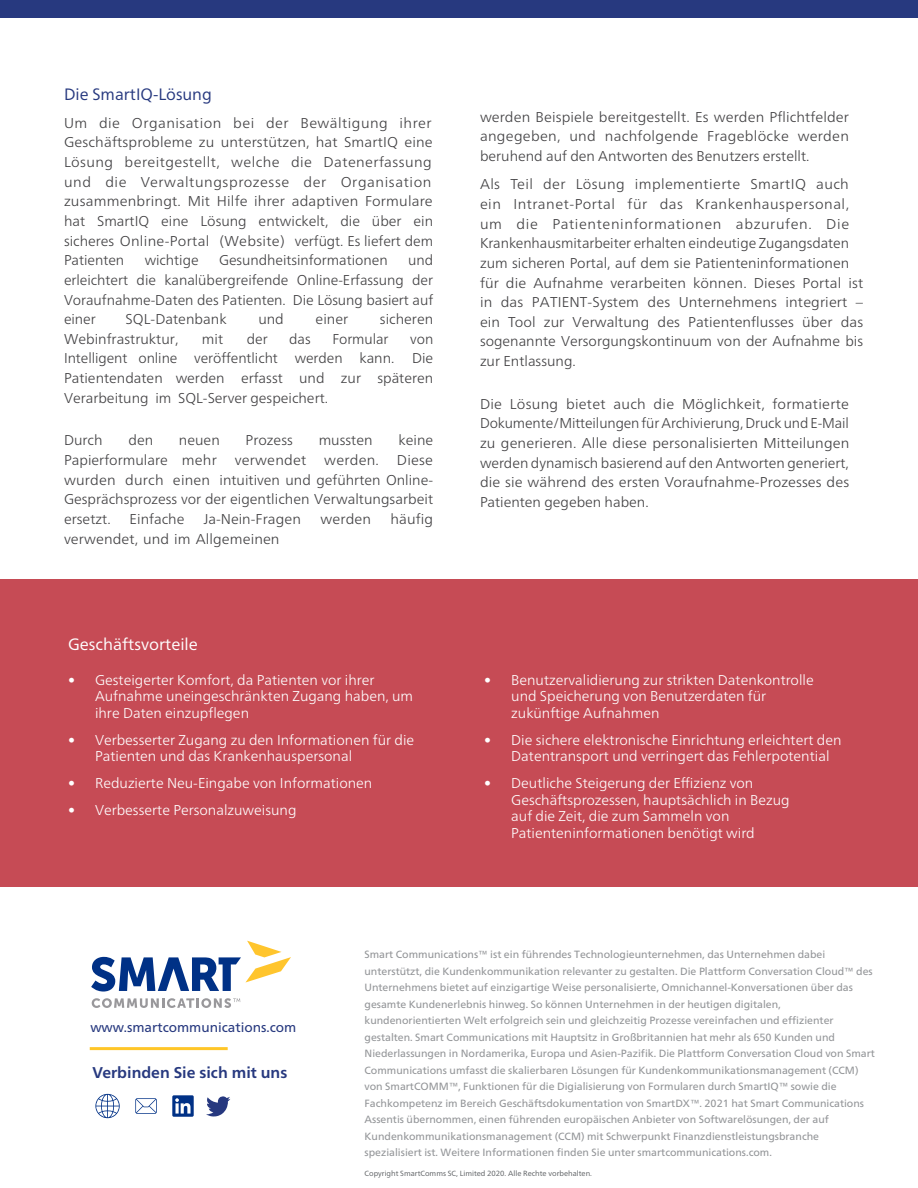
<style>
.page{position:relative;width:918px;height:1188px;background:#fff}
.page>*{position:absolute;margin:0;border:0;box-sizing:border-box;transform-origin:0 0}
.body{font:16.5px "Frutiger Neue LT Pro";color:#27397f}
.body-2{font:16.5px "Frutiger Neue LT Pro";color:#fff}
.t1{font:700 15.6px "Frutiger Neue LT Pro";color:#27397f}
.body-3{font:300 14.25px/19.6px "Frutiger Neue LT Pro";color:#414042;text-align:justify}
.t2{font:300 14.25px/16.5px "Frutiger Neue LT Pro";color:#fff}
.t3{font:13.5px "Frutiger Neue LT Pro";color:#27397f}
.t4{font:10.5px/16.5px "Frutiger Neue LT Pro";color:#939598}
.t5{font:7.5px "Frutiger Neue LT Pro";color:#5b5e61}
</style>
<div class="page">
<div style="left:0;top:579px;width:918px;height:307px;background:#c64b55"></div>
<div style="left:0;top:0;width:918px;height:18px;background:#27397f"></div>
<svg style="left:92px;top:998px;width:148px;height:10px"></svg>
<svg style="left:91px;top:941px;width:200px;height:51px"></svg>
<svg style="left:95px;top:1094px;width:25px;height:24px"></svg>
<svg style="left:135px;top:1098px;width:22px;height:16px"></svg>
<svg style="left:172px;top:1095px;width:22px;height:22px"></svg>
<svg style="left:206px;top:1096px;width:24px;height:21px"></svg>
<hr style="left:90px;top:1047px;width:138px;height:3px;background:#ffc628">
<p class="body" style="left:64px;top:84px;width:149px">Die SmartIQ-Lösung</p>
<p class="body-3" style="left:64px;top:113px;width:371px">Um die Organisation bei der Bewältigung ihrer Geschäftsprobleme zu unterstützen, hat SmartIQ eine Lösung bereitgestellt, welche die Datenerfassung und die Verwaltungsprozesse der Organisation zusammenbringt. Mit Hilfe ihrer adaptiven Formulare hat SmartIQ eine Lösung entwickelt, die über ein sicheres Online-Portal (Website) verfügt. Es liefert dem Patienten</p>
<p class="body-3" style="left:145px;top:250px;width:55px">wichtige</p>
<p class="body-3" style="left:219px;top:250px;width:170px">Gesundheitsinformationen</p>
<p class="body-3" style="left:64px;top:250px;width:371px;text-indent:344px">und erleichtert die kanalübergreifende Online-Erfassung der Voraufnahme-Daten des Patienten. Die Lösung basiert auf einer</p>
<p class="body-3" style="left:126px;top:309px;width:103px">SQL-Datenbank</p>
<p class="body-3" style="left:258px;top:309px;width:27px">und</p>
<p class="body-3" style="left:316px;top:309px;width:34px">einer</p>
<p class="body-3" style="left:380px;top:309px;width:55px">sicheren</p>
<p class="body-3" style="left:64px;top:329px;width:116px">Webinfrastruktur,</p>
<p class="body-3" style="left:202px;top:329px;width:23px">mit</p>
<p class="body-3" style="left:247px;top:329px;width:22px">der</p>
<p class="body-3" style="left:289px;top:329px;width:23px">das</p>
<p class="body-3" style="left:332px;top:329px;width:58px">Formular</p>
<p class="body-3" style="left:64px;top:329px;width:371px;text-indent:346px">von Intelligent online veröffentlicht werden kann. Die Patientendaten werden erfasst und zur späteren Verarbeitung im SQL-Server gespeichert.</p>
<p class="body-3" style="left:64px;top:431px;width:40px">Durch</p>
<p class="body-3" style="left:128px;top:431px;width:26px">den</p>
<p class="body-3" style="left:179px;top:431px;width:42px">neuen</p>
<p class="body-3" style="left:246px;top:431px;width:49px">Prozess</p>
<p class="body-3" style="left:319px;top:431px;width:55px">mussten</p>
<p class="body-3" style="left:398px;top:431px;width:36px">keine</p>
<p class="body-3" style="left:64px;top:450px;width:154px">Papierformulare mehr</p>
<p class="body-3" style="left:235px;top:450px;width:73px">verwendet</p>
<p class="body-3" style="left:324px;top:450px;width:56px">werden.</p>
<p class="body-3" style="left:64px;top:450px;width:371px;text-indent:333px">Diese wurden durch einen intuitiven und geführten Online-Gesprächsprozess vor der eigentlichen Verwaltungsarbeit ersetzt.</p>
<p class="body-3" style="left:130px;top:509px;width:56px">Einfache</p>
<p class="body-3" style="left:203px;top:509px;width:99px">Ja-Nein-Fragen</p>
<p class="body-3" style="left:321px;top:509px;width:52px">werden</p>
<p class="body-3" style="left:391px;top:509px;width:44px">häufig</p>
<p class="body-3" style="left:64px;top:529px;width:217px">verwendet, und im Allgemeinen</p>
<p class="body-2" style="left:68px;top:634px;width:131px">Geschäftsvorteile</p>
<p class="t2" style="left:95px;top:671px;width:320px;text-indent:-27px">• Gesteigerter Komfort, da Patienten vor ihrer<br>Aufnahme uneingeschränkten Zugang haben, um ihre Daten einzupflegen</p>
<p class="t2" style="left:95px;top:731px;width:321px;text-indent:-27px">• Verbesserter Zugang zu den Informationen für die<br>Patienten und das Krankenhauspersonal</p>
<p class="t2" style="left:68px;top:775px;width:306px">• Reduzierte Neu-Eingabe von Informationen</p>
<p class="t2" style="left:68px;top:802px;width:230px">• Verbesserte Personalzuweisung</p>
<p class="body-3" style="left:480px;top:107px;width:371px">werden Beispiele bereitgestellt. Es werden Pflichtfelder angegeben, und nachfolgende Frageblöcke werden beruhend auf den Antworten des Benutzers erstellt.</p>
<p class="body-3" style="left:480px;top:174px;width:385px;text-align:left">Als Teil der Lösung implementierte SmartIQ auch ein Intranet-Portal für das Krankenhauspersonal, um die Patienteninformationen abzurufen. Die Krankenhausmitarbeiter erhalten eindeutige Zugangsdaten zum sicheren Portal, auf dem sie Patienteninformationen für die Aufnahme verarbeiten können. Dieses Portal ist in das PATIENT-System des Unternehmens integriert – ein Tool zur Verwaltung des Patientenflusses über das sogenannte Versorgungskontinuum von der Aufnahme bis zur Entlassung.</p>
<p class="body-3" style="left:480px;top:394px;width:371px">Die Lösung bietet auch die Möglichkeit, formatierte Dokumente/Mitteilungen für Archivierung, Druck und E-Mail zu generieren. Alle diese personalisierten Mitteilungen werden dynamisch basierend auf den Antworten generiert, die sie während des ersten Voraufnahme-Prozesses des Patienten gegeben haben.</p>
<p class="t2" style="left:511px;top:671px;width:304px;text-indent:-27px">• Benutzervalidierung zur strikten Datenkontrolle und Speicherung von Benutzerdaten für zukünftige Aufnahmen</p>
<p class="t2" style="left:511px;top:731px;width:332px;text-indent:-27px">• Die sichere elektronische Einrichtung erleichtert den<br>Datentransport und verringert das Fehlerpotential</p>
<p class="t2" style="left:511px;top:775px;width:280px;text-indent:-27px">• Deutliche Steigerung der Effizienz von Geschäftsprozessen, hauptsächlich in Bezug auf die Zeit, die zum Sammeln von Patienteninformationen benötigt wird</p>
<p class="t3" style="left:90px;top:1019px;width:208px">www.smartcommunications.com</p>
<p class="t1" style="left:92px;top:1063px;width:197px">Verbinden Sie sich mit uns</p>
<p class="t4" style="left:365px;top:946px;width:512px">Smart Communications™ ist ein führendes Technologieunternehmen, das Unternehmen dabei unterstützt, die Kundenkommunikation relevanter zu gestalten. Die Plattform Conversation Cloud™ des Unternehmens bietet auf einzigartige Weise personalisierte, Omnichannel-Konversationen über das gesamte Kundenerlebnis hinweg. So können Unternehmen in der heutigen digitalen, kundenorientierten Welt erfolgreich sein und gleichzeitig Prozesse vereinfachen und effizienter gestalten. Smart Communications mit Hauptsitz in Großbritannien hat mehr als 650 Kunden und Niederlassungen in Nordamerika, Europa und Asien-Pazifik. Die Plattform Conversation Cloud von Smart Communications umfasst die skalierbaren Lösungen für Kundenkommunikationsmanagement (CCM) von SmartCOMM™, Funktionen für die Digialisierung von Formularen durch SmartIQ™ sowie die Fachkompetenz im Bereich Geschäftsdokumentation von SmartDX™. 2021 hat Smart Communications Assentis übernommen, einen führenden europäischen Anbieter von Softwarelösungen, der auf Kundenkommunikationsmanagement (CCM) mit Schwerpunkt Finanzdienstleistungsbranche spezialisiert ist. Weitere Informationen finden Sie unter smartcommunications.com.</p>
<p class="t5" style="left:365px;top:1169px;width:229px">Copyright SmartComms SC, Limited 2020. Alle Rechte vorbehalten.</p>
</div>
